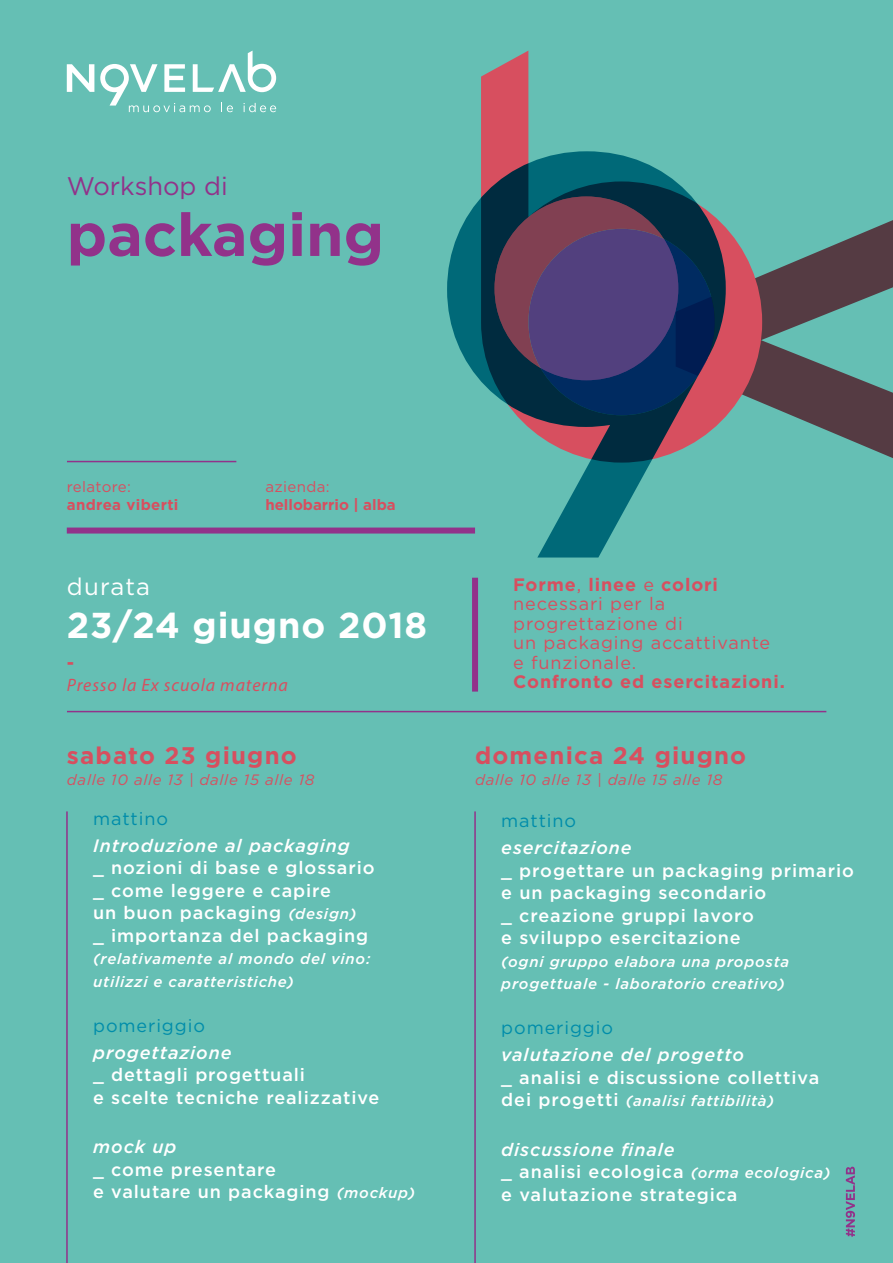
<style>
.page{position:relative;width:893px;height:1263px;background:#65bfb4}
.page>*{position:absolute;margin:0;border:0;box-sizing:border-box;transform-origin:0 0}
.t1{font:700 60px "Gotham";color:#92328a}
.t2{font:700 36px "Gotham";letter-spacing:.025em;color:#fff}
.t3{font:25.5px "Gotham";color:#92328a}
.t4{font:700 24px "Gotham";letter-spacing:.05em;color:#d74f5f}
.t5{font:24px "Gotham";letter-spacing:.05em;color:#fff}
.t6{font:500 18px/22.5px "Gotham";letter-spacing:.05em;color:#fff}
.t7{font:18px/19.5px "Gotham";letter-spacing:.05em;color:#d74f5f}
.t8{font:italic 500 18px "Gotham";letter-spacing:.05em;color:#fff}
.t9{font:18px "Gotham";letter-spacing:.05em;color:#008daa}
.t10{font:700 18px "Gotham";letter-spacing:.05em;color:#d74f5f}
.t11{font:italic 18px "Myriad Pro";letter-spacing:.05em;color:#d74f5f}
.t12{font:italic 500 15px/22.5px "Gotham";letter-spacing:.05em;color:#fff}
.t13{font:italic 15px "Gotham";letter-spacing:.05em;color:#d74f5f}
.t14{font:15px "Gotham";letter-spacing:.025em;color:#d74f5f}
.t15{font:700 15px "Gotham";color:#d74f5f}
.t16{font:700 15px "Gotham";letter-spacing:.025em;color:#d74f5f}
.s1{font-style:italic;font-size:15px}
.s2{font-weight:700}
.s3{font-style:normal;font-size:18px}
.s4{font-style:italic}
</style>
<div class="page">
<svg style="left:762px;top:220px;width:131px;height:238px;fill:#553b43"></svg>
<svg style="left:481px;top:51px;width:281px;height:365px"></svg>
<svg style="left:67px;top:64px;width:27px;height:28px"></svg>
<svg style="left:100px;top:51px;width:176px;height:61px"></svg>
<svg style="left:846px;top:1167px;width:9px;height:70px"></svg>
<hr style="left:67px;top:461px;width:169px;height:1px;background:#92328a">
<hr style="left:67px;top:711px;width:759px;height:1px;background:#92328a">
<hr style="left:66px;top:811px;width:2px;height:452px;background:#92328a">
<hr style="left:474px;top:811px;width:2px;height:452px;background:#92328a">
<div style="left:472px;top:578px;width:6px;height:114px;background:#92328a"></div>
<div style="left:67px;top:527px;width:408px;height:6px;background:#92328a"></div>
<svg style="left:447px;top:151px;width:279px;height:406px"></svg>
<h3 class="t3" style="left:67px;top:169px;width:162px">Workshop di</h3>
<h1 class="t1" style="left:67px;top:195px;width:319px">packaging</h1>
<p class="t14" style="left:67px;top:477px;width:66px">relatore:</p>
<p class="t16" style="left:67px;top:495px;width:113px">andrea viberti</p>
<p class="t14" style="left:265px;top:477px;width:66px">azienda:</p>
<p class="t15" style="left:265px;top:495px;width:132px">hellobarrio | alba</p>
<h3 class="t5" style="left:67px;top:571px;width:85px">durata</h3>
<h2 class="t2" style="left:67px;top:602px;width:362px">23/24 giugno 2018</h2>
<p class="t10" style="left:67px;top:651px;width:9px">-</p>
<p class="t11" style="left:67px;top:674px;width:223px">Presso la Ex scuola materna</p>
<h3 class="t4" style="left:67px;top:740px;width:231px">sabato 23 giugno</h3>
<p class="t13" style="left:67px;top:770px;width:249px">dalle 10 alle 13 | dalle 15 alle 18</p>
<p class="t9" style="left:93px;top:807px;width:76px">mattino</p>
<p class="t8" style="left:93px;top:833px;width:258px">Introduzione al packaging</p>
<p class="t6" style="left:93px;top:856px;width:283px">_ nozioni di base e glossario _ come leggere e capire<br>un buon packaging <span class="s1">(design)<br></span>_ importanza del packaging</p>
<p class="t12" style="left:93px;top:947px;width:279px">(relativamente al mondo del vino: utilizzi e caratteristiche)</p>
<p class="t9" style="left:93px;top:1014px;width:113px">pomeriggio</p>
<p class="t8" style="left:93px;top:1040px;width:140px">progettazione</p>
<p class="t6" style="left:93px;top:1063px;width:288px">_ dettagli progettuali<br>e scelte tecniche realizzative</p>
<p class="t8" style="left:93px;top:1135px;width:85px">mock up</p>
<p class="t6" style="left:93px;top:1158px;width:323px">_ come presentare<br>e valutare un packaging <span class="s1">(mockup)</span></p>
<p class="t7" style="left:513px;top:574px;width:259px"><span class="s2">Forme</span>, <span class="s2">linee</span> e <span class="s2">colori </span>necessari per la progrettazione di<br>un packaging accattivante e funzionale.</p>
<p class="t10" style="left:513px;top:670px;width:273px">Confronto ed esercitazioni.</p>
<h3 class="t4" style="left:475px;top:740px;width:273px">domenica 24 giugno</h3>
<p class="t13" style="left:475px;top:770px;width:249px">dalle 10 alle 13 | dalle 15 alle 18</p>
<p class="t9" style="left:501px;top:809px;width:76px">mattino</p>
<p class="t8" style="left:501px;top:836px;width:132px">esercitazione</p>
<p class="t6" style="left:501px;top:859px;width:354px">_ progettare un packaging primario e un packaging secondario<br>_ creazione gruppi lavoro<br>e sviluppo esercitazione</p>
<p class="t12" style="left:501px;top:950px;width:289px">(ogni gruppo elabora una proposta progettuale - laboratorio creativo)</p>
<p class="t9" style="left:501px;top:1016px;width:113px">pomeriggio</p>
<p class="t8" style="left:501px;top:1043px;width:244px">valutazione del progetto</p>
<p class="t6" style="left:501px;top:1066px;width:319px">_ analisi e discussione collettiva</p>
<p class="t12" style="left:501px;top:1089px;width:274px"><span class="s3">dei progetti</span> (analisi fattibilità)</p>
<p class="t6" style="left:501px;top:1138px;width:331px"><span class="s4">discussione finale<br></span>_ analisi ecologica <span class="s1">(orma ecologica) </span>e valutazione strategica</p>
</div>
